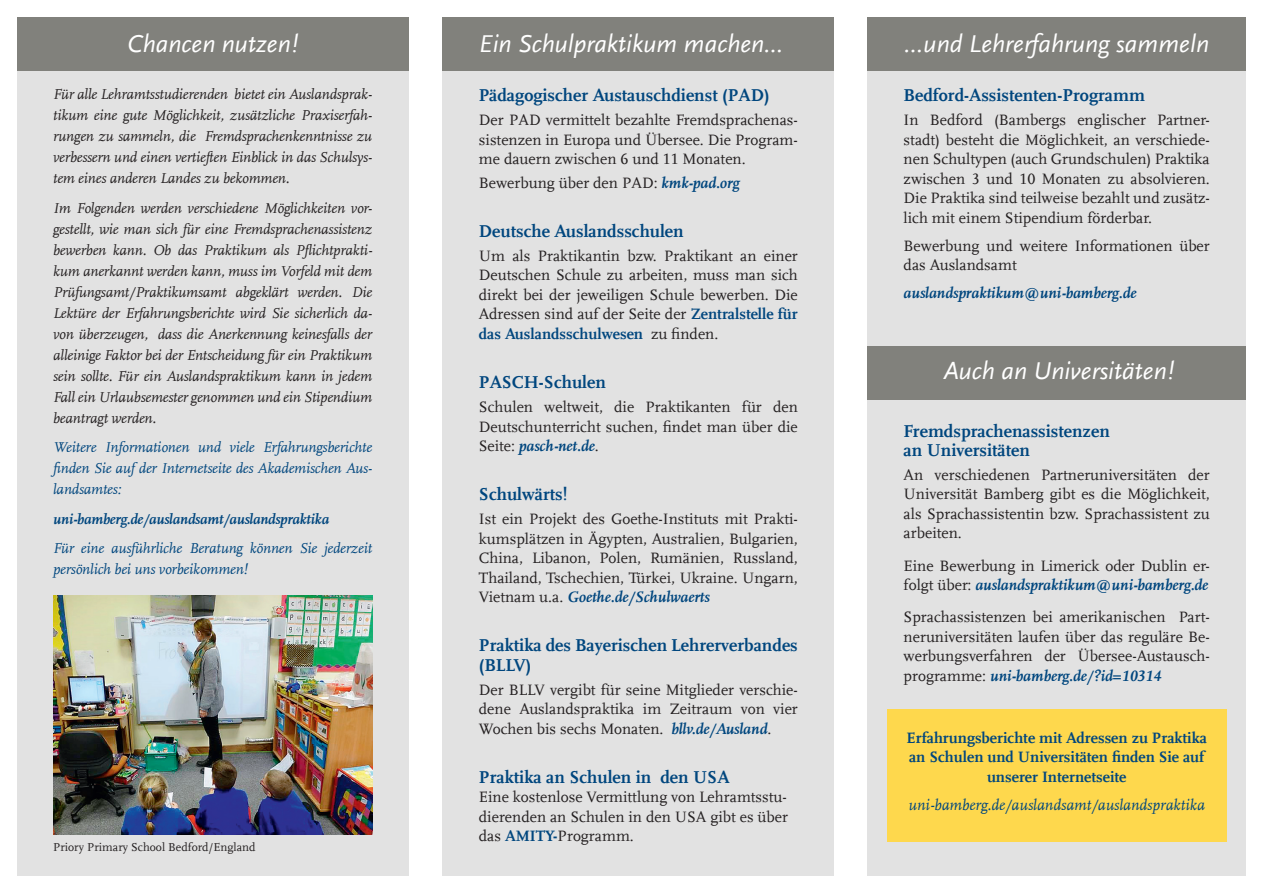
<style>
.page{position:relative;width:1263px;height:893px;background:#fff}
.page>*{position:absolute;margin:0;border:0;box-sizing:border-box;transform-origin:0 0}
.t1{font:italic 25.5px "UB Scala Sans";color:#fff}
.t2{font:700 18px/19.5px "UB Scala";color:#00467e}
.t3{font:15.75px/19.5px "UB Scala";color:#231f20;text-align:justify}
.t4{font:700 15.75px/19.5px "UB Scala";color:#00467e;text-align:center}
.t5{font:italic 15.75px "UB Scala";color:#00467e}
.t6{font:italic 700 15.75px "UB Scala";color:#00467e}
.t7{font:italic 15px/21px "UB Scala";letter-spacing:-.01em;color:#231f20;text-align:justify}
.t8{font:italic 15px/21px "UB Scala";letter-spacing:-.01em;color:#00467e;text-align:justify}
.t9{font:italic 700 15px "UB Scala";letter-spacing:-.01em;color:#00467e}
.t10{font:12px "UB Scala";color:#231f20}
.s1{font-weight:700;font-style:italic;color:#00467e}
.s2{font-weight:700;color:#00467e}
</style>
<div class="page">
<div style="left:17px;top:17px;width:391px;height:859px;background:#e2e2e2"></div>
<div style="left:442px;top:17px;width:391px;height:859px;background:#e2e2e2"></div>
<div style="left:867px;top:17px;width:379px;height:859px;background:#e2e2e2"></div>
<div style="left:17px;top:17px;width:391px;height:53px;background:#81817c"></div>
<div style="left:442px;top:17px;width:391px;height:53px;background:#81817c"></div>
<div style="left:867px;top:17px;width:379px;height:53px;background:#81817c"></div>
<div style="left:867px;top:347px;width:379px;height:53px;background:#81817c"></div>
<img style="left:53px;top:595px;width:319px;height:239px">
<div style="left:887px;top:710px;width:339px;height:132px;background:#fed84d"></div>
<h1 class="t1" style="left:127px;top:28px;width:172px">Chancen nutzen!</h1>
<h1 class="t1" style="left:479px;top:28px;width:306px">Ein Schulpraktikum machen...</h1>
<h1 class="t1" style="left:904px;top:29px;width:306px">...und Lehrerfahrung sammeln</h1>
<p class="t7" style="left:53px;top:84px;width:320px">Für alle Lehramtsstudierenden bietet ein Auslandsprak&shy;tikum eine gute Möglichkeit, zusätzliche Praxiserfah&shy;rungen zu sammeln, die Fremdsprachenkenntnisse zu verbessern und einen vertieften Einblick in das Schulsys&shy;tem eines anderen Landes zu bekommen.</p>
<p class="t7" style="left:53px;top:197px;width:320px">Im Folgenden werden verschiedene Möglichkeiten vor&shy;gestellt, wie man sich für eine Fremdsprachenassistenz bewerben kann. Ob das Praktikum als Pflichtprakti&shy;kum anerkannt werden kann, muss im Vorfeld mit dem Prüfungsamt/Praktikumsamt abgeklärt werden. Die Lektüre der Erfahrungsberichte wird Sie sicherlich da&shy;von überzeugen, dass die Anerkennung keinesfalls der alleinige Faktor bei der Entscheidung für ein Praktikum sein sollte. Für ein Auslandspraktikum kann in jedem Fall ein Urlaubsemester genommen und ein Stipendium beantragt werden.</p>
<p class="t8" style="left:53px;top:437px;width:320px">Weitere Informationen und viele Erfahrungsberichte finden Sie auf der Internetseite des Akademischen Aus&shy;landsamtes:</p>
<p class="t9" style="left:53px;top:510px;width:278px">uni-bamberg.de/auslandsamt/auslandspraktika</p>
<p class="t8" style="left:53px;top:538px;width:320px">Für eine ausführliche Beratung können Sie jederzeit persönlich bei uns vorbeikommen!</p>
<p class="t10" style="left:53px;top:840px;width:204px">Priory Primary School Bedford/England</p>
<p class="t2" style="left:479px;top:86px;width:292px">Pädagogischer Austauschdienst (PAD)</p>
<p class="t3" style="left:479px;top:110px;width:320px">Der PAD vermittelt bezahlte Fremdsprachenas&shy;sistenzen in Europa und Übersee. Die Program&shy;me dauern zwischen 6 und 11 Monaten.</p>
<p class="t3" style="left:479px;top:173px;width:262px">Bewerbung über den PAD: <span class="s1">kmk-pad.org</span></p>
<p class="t2" style="left:479px;top:221px;width:206px">Deutsche Auslandsschulen</p>
<p class="t3" style="left:479px;top:246px;width:320px">Um als Praktikantin bzw. Praktikant an einer Deutschen Schule zu arbeiten, muss man sich direkt bei der jeweiligen Schule bewerben. Die Adressen sind auf der Seite der <span class="s2">Zentralstelle für das Auslandsschulwesen</span> zu finden.</p>
<p class="t2" style="left:479px;top:372px;width:128px">PASCH-Schulen</p>
<p class="t3" style="left:479px;top:397px;width:320px">Schulen weltweit, die Praktikanten für den Deutschunterricht suchen, findet man über die Seite: <span class="s1">pasch-net.de</span>.</p>
<p class="t2" style="left:479px;top:484px;width:90px">Schulwärts!</p>
<p class="t3" style="left:479px;top:509px;width:320px">Ist ein Projekt des Goethe-Instituts mit Prakti&shy;kumsplätzen in Ägypten, Australien, Bulgarien, China, Libanon, Polen, Rumänien, Russland, Thailand, Tschechien, Türkei, Ukraine. Ungarn, Vietnam u.a. <span class="s1">Goethe.de/Schulwaerts</span></p>
<p class="t2" style="left:479px;top:636px;width:320px">Praktika des Bayerischen Lehrerverbandes (BLLV)</p>
<p class="t3" style="left:479px;top:680px;width:320px">Der BLLV vergibt für seine Mitglieder verschie&shy;dene Auslandspraktika im Zeitraum von vier Wochen bis sechs Monaten. <span class="s1">bllv.de/Ausland</span>.</p>
<p class="t2" style="left:479px;top:767px;width:252px">Praktika an Schulen in den USA</p>
<p class="t3" style="left:479px;top:787px;width:311px">Eine kostenlose Vermittlung von Lehramtsstu&shy;dierenden an Schulen in den USA gibt es über das <span class="s2">AMITY-</span>Programm.</p>
<p class="t2" style="left:904px;top:86px;width:243px">Bedford-Assistenten-Programm</p>
<p class="t3" style="left:904px;top:110px;width:308px">In Bedford (Bambergs englischer Partner&shy;stadt) besteht die Möglichkeit, an verschiede&shy;nen Schultypen (auch Grundschulen) Praktika zwischen 3 und 10 Monaten zu absolvieren.<br>Die Praktika sind teilweise bezahlt und zusätz&shy;lich mit einem Stipendium förderbar.</p>
<p class="t3" style="left:904px;top:236px;width:308px">Bewerbung und weitere Informationen über das Auslandsamt</p>
<p class="t6" style="left:904px;top:284px;width:234px">auslandspraktikum@uni-bamberg.de</p>
<h1 class="t1" style="left:944px;top:356px;width:232px">Auch an Universitäten!</h1>
<p class="t2" style="left:904px;top:421px;width:208px">Fremdsprachenassistenzen an Universitäten</p>
<p class="t3" style="left:904px;top:465px;width:308px">An verschiedenen Partneruniversitäten der Universität Bamberg gibt es die Möglichkeit, als Sprachassistentin bzw. Sprachassistent zu arbeiten.</p>
<p class="t3" style="left:904px;top:555px;width:308px">Eine Bewerbung in Limerick oder Dublin er&shy;folgt über: <span class="s1">auslandspraktikum@uni-bamberg.de</span></p>
<p class="t3" style="left:904px;top:607px;width:308px">Sprachassistenzen bei amerikanischen Part&shy;neruniversitäten laufen über das reguläre Be&shy;werbungsverfahren der Übersee-Austausch&shy;programme: <span class="s1">uni-bamberg.de/?id=10314</span></p>
<p class="t4" style="left:906px;top:728px;width:302px">Erfahrungsberichte mit Adressen zu Praktika an Schulen und Universitäten finden Sie auf unserer Internetseite</p>
<p class="t5" style="left:908px;top:795px;width:298px">uni-bamberg.de/auslandsamt/auslandspraktika</p>
</div>
